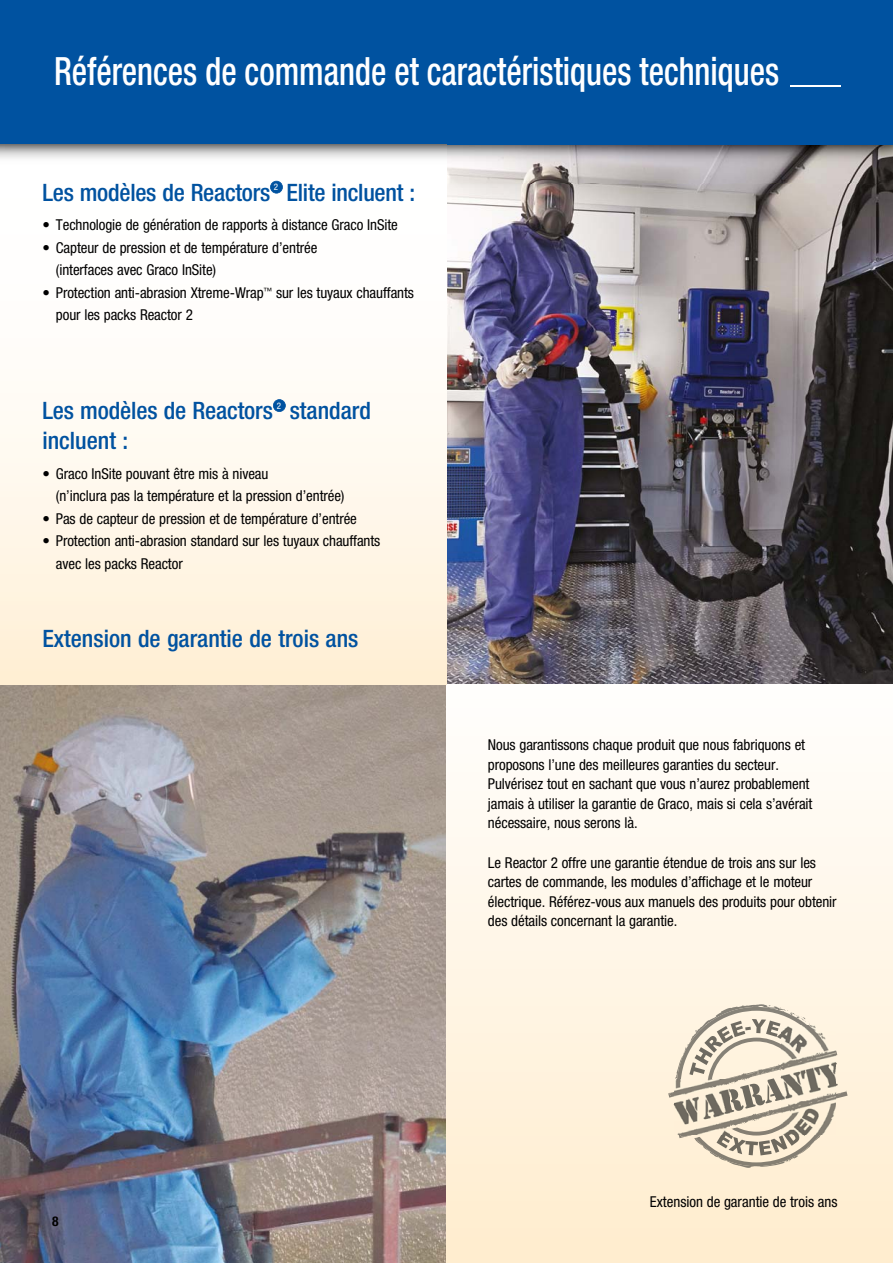
<style>
.page{position:relative;width:893px;height:1263px;background:#fff}
.page>*{position:absolute;margin:0;border:0;box-sizing:border-box;transform-origin:0 0}
.t1{font:500 condensed 39px "Helvetica Neue LT Std";color:#fff;scale:.85 1}
.t2{font:500 condensed 24px "Helvetica Neue LT Std";letter-spacing:-.005em;color:#0052a0}
.t3{font:condensed 15px/19.5px "Helvetica Neue LT Std";letter-spacing:-.005em;color:#000}
.t4{font:700 condensed 13.5px "Helvetica Neue LT Std";color:#000}
.t5{font:condensed 9px "Helvetica Neue LT Std";color:#fff}
</style>
<div class="page">
<img style="left:0;top:405px;width:446px;height:858px">
<img style="left:446px;top:182px;width:447px;height:503px">
<img style="left:0;top:145px;width:893px;height:37px">
<div style="left:0;top:0;width:893px;height:145px;background:#0052a0"></div>
<div style="left:446px;top:685px;width:447px;height:578px;background:linear-gradient(to bottom,#fffefd,#ffedce)"></div>
<svg style="left:668px;top:1004px;width:179px;height:164px;background:#e0d4c1"></svg>
<svg style="left:270px;top:181px;width:13px;height:13px"></svg>
<svg style="left:273px;top:399px;width:13px;height:13px"></svg>
<hr style="left:790px;top:85px;width:51px;height:2px;background:#fff">
<img style="left:781px;top:1026px;width:55px;height:109px">
<img style="left:675px;top:1080px;width:54px;height:55px">
<h1 class="t1" style="left:54px;top:58px;width:855px">Références de commande et caractéristiques techniques</h1>
<h2 class="t2" style="left:42px;top:184px;width:229px">Les modèles de Reactors</h2>
<p class="t5" style="left:274px;top:184px;width:6px">2</p>
<h2 class="t2" style="left:287px;top:184px;width:130px">Elite incluent :</h2>
<p class="t3" style="left:42px;top:217px;width:357px">• Technologie de génération de rapports à distance Graco InSite</p>
<p class="t3" style="left:56px;top:238px;width:263px;line-height:22.5px;text-indent:-13px">• Capteur de pression et de température d’entrée (interfaces avec Graco InSite)</p>
<p class="t3" style="left:56px;top:283px;width:360px;line-height:22.5px;text-indent:-13px">• Protection anti-abrasion Xtreme-Wrap<sup>™</sup> sur les tuyaux chauffants pour les packs Reactor 2</p>
<h2 class="t2" style="left:42px;top:402px;width:232px">Les modèles de Reactors</h2>
<p class="t5" style="left:277px;top:402px;width:6px">2</p>
<h2 class="t2" style="left:290px;top:402px;width:83px">standard</h2>
<h2 class="t2" style="left:42px;top:432px;width:87px">incluent :</h2>
<p class="t3" style="left:56px;top:464px;width:290px;line-height:22.5px;text-indent:-13px">• Graco InSite pouvant être mis à niveau<br>(n’inclura pas la température et la pression d’entrée)</p>
<p class="t3" style="left:42px;top:510px;width:316px">• Pas de capteur de pression et de température d’entrée</p>
<p class="t3" style="left:56px;top:531px;width:326px;line-height:22.5px;text-indent:-13px">• Protection anti-abrasion standard sur les tuyaux chauffants avec les packs Reactor</p>
<h2 class="t2" style="left:42px;top:630px;width:318px">Extension de garantie de trois ans</h2>
<p class="t4" style="left:52px;top:1216px;width:8px">8</p>
<p class="t3" style="left:488px;top:737px;width:326px">Nous garantissons chaque produit que nous fabriquons et proposons l’une des meilleures garanties du secteur.<br>Pulvérisez tout en sachant que vous n’aurez probablement jamais à utiliser la garantie de Graco, mais si cela s’avérait nécessaire, nous serons là.</p>
<p class="t3" style="left:488px;top:855px;width:350px">Le Reactor 2 offre une garantie étendue de trois ans sur les cartes de commande, les modules d’affichage et le moteur électrique. Référez-vous aux manuels des produits pour obtenir des détails concernant la garantie.</p>
<p class="t3" style="left:650px;top:1193px;width:189px">Extension de garantie de trois ans</p>
</div>
